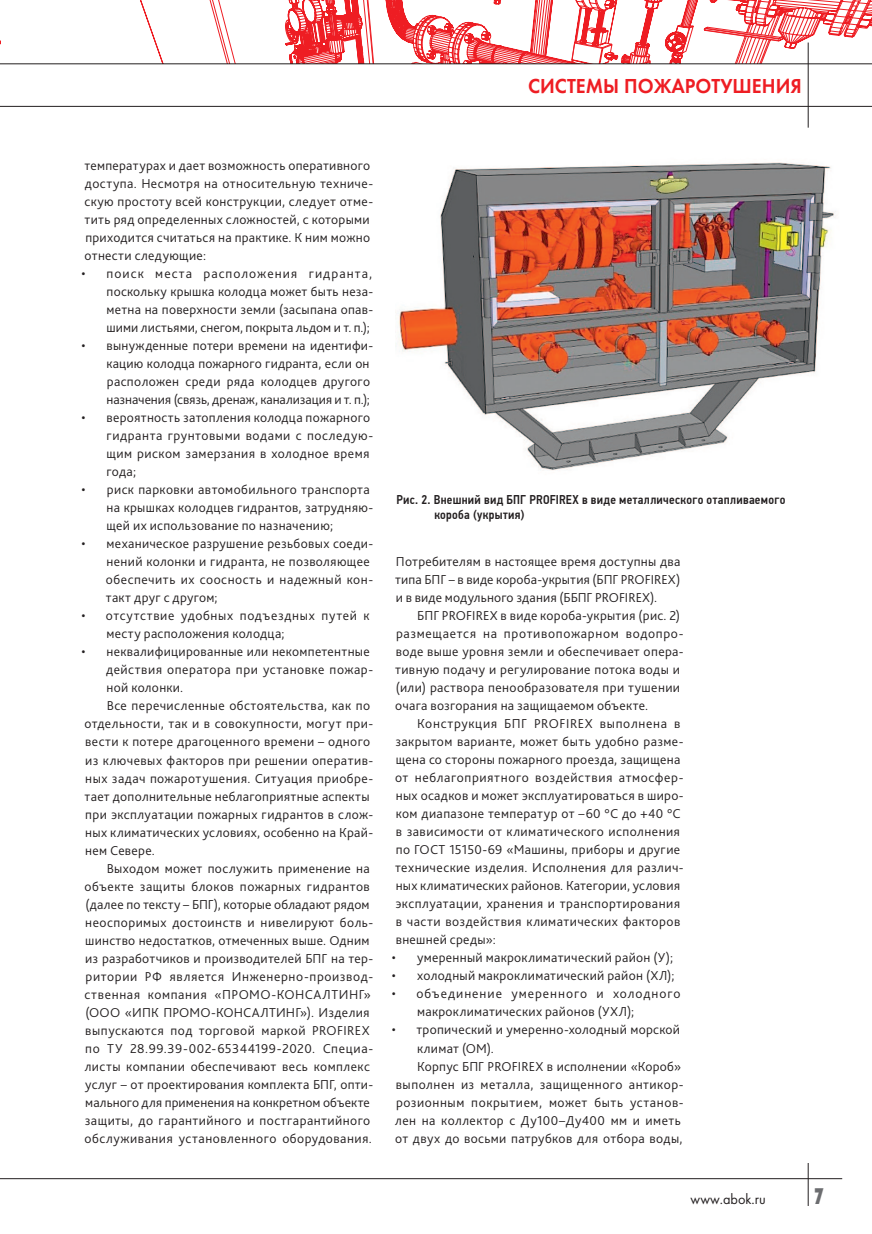
<style>
.page{position:relative;width:872px;height:1234px;background:#fff}
.page>*{position:absolute;margin:0;border:0;box-sizing:border-box;transform-origin:0 0}
.t1{font:22.5px "Futura Futuris XC";color:#6c6d70;scale:.6 1}
.t2{font:21px "Futura Demi";color:#ee1d23;scale:.95 1}
.t3{font:15px "Futura";color:#231f20;scale:.95 1}
.t4{font:300 13.5px/18px "Bliss Pro";letter-spacing:.025em;color:#231f20}
.t5{font:300 13.5px "Bliss Pro";letter-spacing:.045em;color:#231f20}
.t6{font:300 13.5px/18px "Bliss Pro";letter-spacing:.055em;color:#231f20}
.t7{font:300 13.5px "Bliss Pro";letter-spacing:.005em;color:#231f20}
.t8{font:300 13.5px "Bliss Pro";letter-spacing:.05em;color:#231f20}
.t9{font:500 12.75px/15px "PF Din Text Cond Pro";letter-spacing:.02em;color:#231f20}
</style>
<div class="page">
<svg style="left:294px;top:64px;width:499px;height:1px"></svg>
<svg style="left:209px;top:0;width:663px;height:63px"></svg>
<hr style="left:0;top:1177px;width:842px;height:1px;background:#231f20">
<hr style="left:808px;top:1162px;width:1px;height:43px;background:#231f20">
<hr style="left:0;top:63px;width:872px;height:1px;background:#231f20">
<hr style="left:0;top:106px;width:872px;height:1px;background:#231f20">
<hr style="left:808px;top:43px;width:1px;height:85px;background:#231f20">
<img style="left:395px;top:162px;width:441px;height:309px">
<h2 class="t2" style="left:528px;top:73px;width:289px">СИСТЕМЫ ПОЖАРОТУШЕНИЯ</h2>
<p class="t4" style="left:85px;top:156px;width:290px">температурах и дает возможность оперативного доступа. Несмотря на относительную техниче&shy;скую простоту всей конструкции, следует отме&shy;тить ряд определенных сложностей, с которыми приходится считаться на практике. К ним можно отнести следующие:</p>
<p class="t4" style="left:107px;top:264px;width:268px;text-align:justify;text-indent:-25px">• поиск места расположения гидранта, поскольку крышка колодца может быть неза&shy;метна на поверхности земли (засыпана опав&shy;шими листьями, снегом, покрыта льдом и т. п.);</p>
<p class="t4" style="left:107px;top:336px;width:268px;text-indent:-25px">• вынужденные потери времени на идентифи&shy;кацию колодца пожарного гидранта, если он расположен среди ряда колодцев другого назначения (связь, дренаж, канализация и т. п.);</p>
<p class="t4" style="left:107px;top:408px;width:268px;text-indent:-25px">• вероятность затопления колодца пожарного гидранта грунтовыми водами с последую&shy;щим риском замерзания в холодное время года;</p>
<p class="t4" style="left:107px;top:480px;width:268px;text-indent:-25px">• риск парковки автомобильного транспорта на крышках колодцев гидрантов, затрудняю&shy;щей их использование по назначению;</p>
<p class="t4" style="left:106px;top:534px;width:269px;text-indent:-24px">• механическое разрушение резьбовых соеди&shy;нений колонки и гидранта, не позволяющее обеспечить их соосность и надежный кон&shy;такт друг с другом;</p>
<p class="t4" style="left:107px;top:606px;width:264px;text-indent:-25px">• отсутствие удобных подъездных путей к месту расположения колодца;</p>
<p class="t4" style="left:81px;top:642px;width:290px">• неквалифицированные или некомпетентные</p>
<p class="t4" style="left:106px;top:660px;width:269px">действия оператора при установке пожар-</p>
<p class="t4" style="left:107px;top:678px;width:78px">ной колонки.</p>
<p class="t4" style="left:107px;top:696px;width:265px">Все перечисленные обстоятельства, как по</p>
<p class="t4" style="left:85px;top:714px;width:290px">отдельности, так и в совокупности, могут при-</p>
<p class="t4" style="left:85px;top:732px;width:286px">вести к потере драгоценного времени – одного</p>
<p class="t4" style="left:85px;top:750px;width:289px">из ключевых факторов при решении оператив-</p>
<p class="t4" style="left:85px;top:768px;width:289px">ных задач пожаротушения. Ситуация приобре-</p>
<p class="t4" style="left:85px;top:786px;width:286px">тает дополнительные неблагоприятные аспекты</p>
<p class="t4" style="left:85px;top:804px;width:289px">при эксплуатации пожарных гидрантов в слож-</p>
<p class="t4" style="left:85px;top:822px;width:289px">ных климатических условиях, особенно на Край-</p>
<p class="t4" style="left:85px;top:840px;width:71px">нем Севере.</p>
<p class="t4" style="left:107px;top:858px;width:265px">Выходом может послужить применение на</p>
<p class="t4" style="left:85px;top:876px;width:287px">объекте защиты блоков пожарных гидрантов</p>
<p class="t4" style="left:85px;top:894px;width:286px">(далее по тексту – БПГ), которые обладают рядом</p>
<p class="t4" style="left:85px;top:912px;width:289px">неоспоримых достоинств и нивелируют боль-</p>
<p class="t4" style="left:85px;top:930px;width:286px">шинство недостатков, отмеченных выше. Одним</p>
<p class="t4" style="left:85px;top:948px;width:289px">из разработчиков и производителей БПГ на тер-</p>
<p class="t8" style="left:85px;top:967px;width:289px">ритории РФ является Инженерно-производ-</p>
<p class="t5" style="left:85px;top:985px;width:288px">ственная компания «ПРОМО-КОНСАЛТИНГ»</p>
<p class="t4" style="left:85px;top:1002px;width:286px">(ООО «ИПК ПРОМО-КОНСАЛТИНГ»). Изделия</p>
<p class="t4" style="left:85px;top:1020px;width:286px">выпускаются под торговой маркой PROFIREX</p>
<p class="t4" style="left:85px;top:1038px;width:289px">по ТУ 28.99.39-002-65344199-2020. Специа-</p>
<p class="t4" style="left:85px;top:1056px;width:286px">листы компании обеспечивают весь комплекс</p>
<p class="t4" style="left:85px;top:1074px;width:289px">услуг – от проектирования комплекта БПГ, опти-</p>
<p class="t7" style="left:85px;top:1093px;width:286px">мального для применения на конкретном объекте</p>
<p class="t4" style="left:85px;top:1110px;width:287px">защиты, до гарантийного и постгарантийного</p>
<p class="t4" style="left:85px;top:1128px;width:289px">обслуживания установленного оборудования.</p>
<p class="t9" style="left:434px;top:492px;width:352px;text-indent:-38px">Рис. 2. Внешний вид БПГ PROFIREX в виде металлического отапливаемого короба (укрытия)</p>
<p class="t4" style="left:395px;top:552px;width:287px;text-align:justify">Потребителям в настоящее время доступны два типа БПГ – в виде короба-укрытия (БПГ PROFIREX) и в виде модульного здания (ББПГ PROFIREX).</p>
<p class="t4" style="left:395px;top:606px;width:290px;text-indent:22px">БПГ PROFIREX в виде короба-укрытия (рис. 2) размещается на противопожарном водопро&shy;воде выше уровня земли и обеспечивает опера&shy;тивную подачу и регулирование потока воды и (или) раствора пенообразователя при тушении очага возгорания на защищаемом объекте.</p>
<p class="t4" style="left:395px;top:714px;width:290px;text-indent:22px">Конструкция БПГ PROFIREX выполнена в закрытом варианте, может быть удобно разме&shy;щена со стороны пожарного проезда, защищена от неблагоприятного воздействия атмосфер&shy;ных осадков и может эксплуатироваться в широ&shy;ком диапазоне температур от –60 °С до +40 °С в зависимости от климатического исполнения по ГОСТ 15150-69 «Машины, приборы и другие технические изделия. Исполнения для различ&shy;ных климатических районов. Категории, условия эксплуатации, хранения и транспортирования в части воздействия климатических факторов внешней среды»:</p>
<p class="t4" style="left:392px;top:948px;width:283px">• умеренный макроклиматический район (У);</p>
<p class="t4" style="left:392px;top:966px;width:284px">• холодный макроклиматический район (ХЛ);</p>
<p class="t6" style="left:417px;top:984px;width:265px;text-indent:-25px">• объединение умеренного и холодного макроклиматических районов (УХЛ);</p>
<p class="t4" style="left:392px;top:1020px;width:290px">• тропический и умеренно-холодный морской</p>
<p class="t4" style="left:417px;top:1038px;width:78px">климат (ОМ).</p>
<p class="t4" style="left:417px;top:1056px;width:266px">Корпус БПГ PROFIREX в исполнении «Короб»</p>
<p class="t4" style="left:396px;top:1074px;width:289px">выполнен из металла, защищенного антикор-</p>
<p class="t5" style="left:396px;top:1093px;width:289px">розионным покрытием, может быть установ-</p>
<p class="t4" style="left:395px;top:1110px;width:287px">лен на коллектор с Ду100–Ду400 мм и иметь</p>
<p class="t4" style="left:395px;top:1128px;width:289px">от двух до восьми патрубков для отбора воды,</p>
<p class="t3" style="left:690px;top:1189px;width:80px">www.abok.ru</p>
<h1 class="t1" style="left:814px;top:1183px;width:17px">7</h1>
</div>
